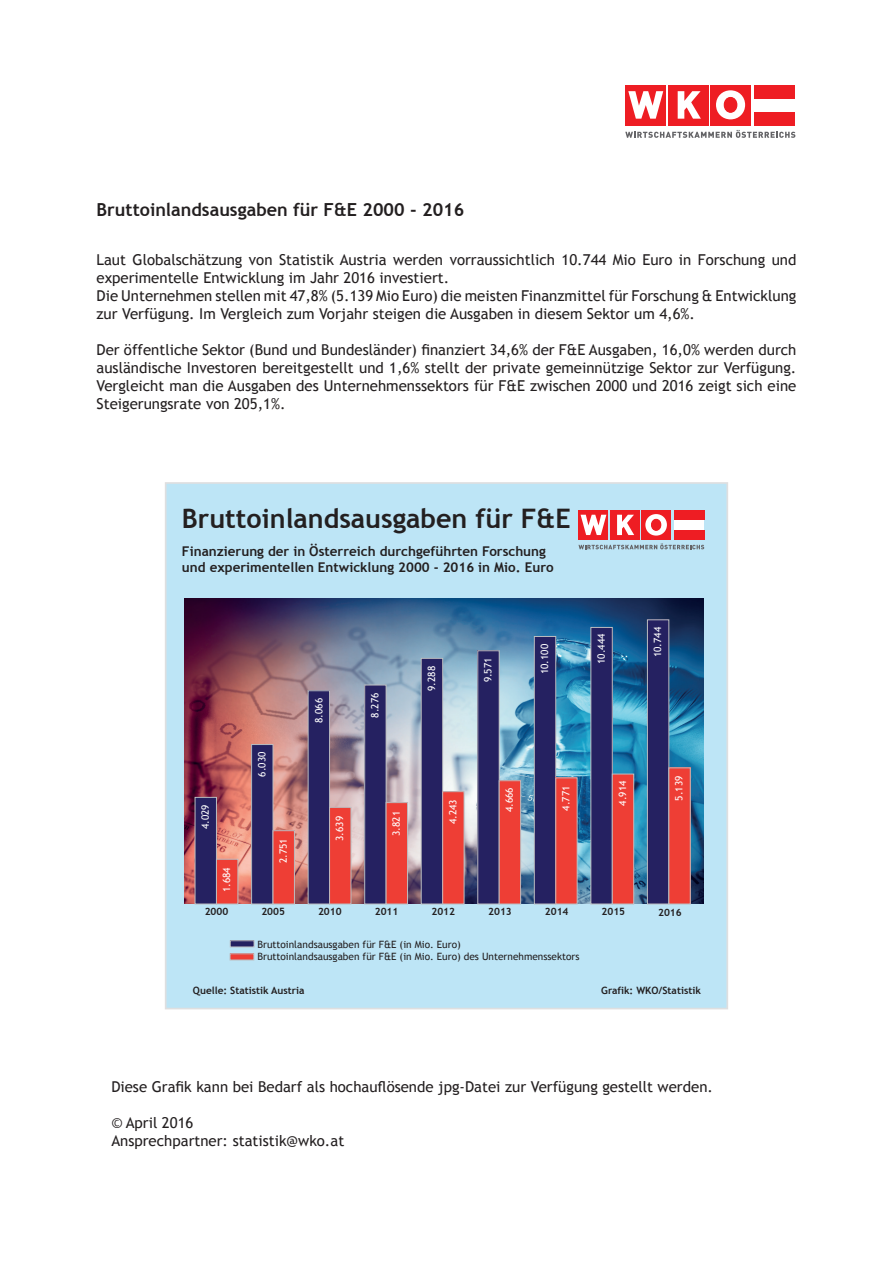
<style>
.page{position:relative;width:893px;height:1263px;background:#fff}
.page>*{position:absolute;margin:0;border:0;box-sizing:border-box;transform-origin:0 0}
.t1{font:700 26.85px "Trebuchet MS";color:#231f20}
.t2{font:700 18px "Trebuchet MS";color:#231f20}
.t3{font:15px/18px "Trebuchet MS";color:#231f20}
.t4{font:700 13.5px/16px "Trebuchet MS";color:#231f20}
.t5{font:10.05px/12.3px "Trebuchet MS";color:#231f20}
.t6{font:10.05px "Trebuchet MS";color:#fff}
.t7{font:700 10.05px "Trebuchet MS";color:#231f20}
</style>
<div class="page">
<div style="left:710px;top:85px;width:41px;height:40px;background:#ee1d23"></div>
<div style="left:668px;top:85px;width:40px;height:40px;background:#ee1d23"></div>
<svg style="left:625px;top:130px;width:170px;height:8px"></svg>
<svg style="left:678px;top:91px;width:23px;height:28px"></svg>
<div style="left:626px;top:85px;width:40px;height:40px;background:#ee1d23"></div>
<svg style="left:628px;top:91px;width:35px;height:28px"></svg>
<div style="left:755px;top:85px;width:40px;height:14px;background:#ee1d23"></div>
<div style="left:755px;top:112px;width:40px;height:13px;background:#ee1d23"></div>
<svg style="left:716px;top:90px;width:29px;height:29px"></svg>
<div style="left:724px;top:97px;width:13px;height:15px;background:#ee1d23;border-radius:50%"></div>
<div style="left:724px;top:97px;width:13px;height:16px;border:1px solid #ee1d23;border-radius:50%"></div>
<div style="left:166px;top:483px;width:561px;height:525px;background:#bde5f6"></div>
<img style="left:184px;top:599px;width:519px;height:304px">
<div style="left:674px;top:520px;width:30px;height:10px;background:#fff"></div>
<div style="left:641px;top:510px;width:30px;height:30px;background:#ee1d23"></div>
<div style="left:610px;top:510px;width:30px;height:30px;background:#ee1d23"></div>
<svg style="left:578px;top:543px;width:126px;height:6px"></svg>
<svg style="left:617px;top:515px;width:17px;height:20px"></svg>
<div style="left:579px;top:510px;width:29px;height:30px;background:#ee1d23"></div>
<svg style="left:581px;top:515px;width:25px;height:20px"></svg>
<div style="left:674px;top:510px;width:30px;height:10px;background:#ee1d23"></div>
<div style="left:674px;top:530px;width:30px;height:10px;background:#ee1d23"></div>
<svg style="left:645px;top:514px;width:22px;height:22px"></svg>
<div style="left:651px;top:519px;width:10px;height:11px;background:#ee1d23;border-radius:50%"></div>
<div style="left:651px;top:519px;width:10px;height:12px;border:1px solid #ee1d23;border-radius:50%"></div>
<div style="left:230px;top:941px;width:24px;height:6px;background:#252161"></div>
<div style="left:230px;top:940px;width:24px;height:7px;border:1px solid #bcbdc0"></div>
<div style="left:230px;top:954px;width:24px;height:6px;background:#ee3e35"></div>
<div style="left:230px;top:953px;width:24px;height:7px;border:1px solid #bcbdc0"></div>
<div style="left:195px;top:797px;width:21px;height:107px;background:#252161"></div>
<div style="left:195px;top:797px;width:22px;height:107px;border:1px solid #bcbdc0"></div>
<div style="left:216px;top:859px;width:22px;height:45px;background:#ee3e35"></div>
<div style="left:216px;top:859px;width:22px;height:45px;border:1px solid #bcbdc0"></div>
<div style="left:252px;top:744px;width:21px;height:160px;background:#252161"></div>
<div style="left:251px;top:744px;width:22px;height:160px;border:1px solid #bcbdc0"></div>
<div style="left:273px;top:831px;width:21px;height:73px;background:#ee3e35"></div>
<div style="left:273px;top:830px;width:22px;height:74px;border:1px solid #bcbdc0"></div>
<div style="left:365px;top:685px;width:21px;height:219px;background:#252161"></div>
<div style="left:364px;top:685px;width:22px;height:219px;border:1px solid #bcbdc0"></div>
<div style="left:386px;top:803px;width:21px;height:101px;background:#ee3e35"></div>
<div style="left:386px;top:802px;width:22px;height:102px;border:1px solid #bcbdc0"></div>
<div style="left:308px;top:691px;width:22px;height:213px;background:#252161"></div>
<div style="left:308px;top:690px;width:22px;height:214px;border:1px solid #bcbdc0"></div>
<div style="left:330px;top:807px;width:21px;height:97px;background:#ee3e35"></div>
<div style="left:329px;top:807px;width:22px;height:97px;border:1px solid #bcbdc0"></div>
<div style="left:421px;top:658px;width:22px;height:246px;background:#252161"></div>
<div style="left:421px;top:658px;width:22px;height:246px;border:1px solid #bcbdc0"></div>
<div style="left:443px;top:792px;width:21px;height:112px;background:#ee3e35"></div>
<div style="left:442px;top:791px;width:22px;height:113px;border:1px solid #bcbdc0"></div>
<div style="left:478px;top:651px;width:21px;height:253px;background:#252161"></div>
<div style="left:477px;top:650px;width:23px;height:254px;border:1px solid #bcbdc0"></div>
<div style="left:499px;top:781px;width:22px;height:123px;background:#ee3e35"></div>
<div style="left:499px;top:780px;width:22px;height:124px;border:1px solid #bcbdc0"></div>
<div style="left:534px;top:636px;width:22px;height:268px;background:#252161"></div>
<div style="left:534px;top:636px;width:22px;height:268px;border:1px solid #bcbdc0"></div>
<div style="left:556px;top:778px;width:21px;height:126px;background:#ee3e35"></div>
<div style="left:555px;top:777px;width:23px;height:127px;border:1px solid #bcbdc0"></div>
<div style="left:591px;top:627px;width:21px;height:277px;background:#252161"></div>
<div style="left:590px;top:627px;width:23px;height:277px;border:1px solid #bcbdc0"></div>
<div style="left:612px;top:774px;width:22px;height:130px;background:#ee3e35"></div>
<div style="left:612px;top:774px;width:22px;height:130px;border:1px solid #bcbdc0"></div>
<div style="left:647px;top:620px;width:22px;height:284px;background:#252161"></div>
<div style="left:647px;top:619px;width:22px;height:285px;border:1px solid #bcbdc0"></div>
<div style="left:669px;top:768px;width:21px;height:136px;background:#ee3e35"></div>
<div style="left:668px;top:767px;width:23px;height:137px;border:1px solid #bcbdc0"></div>
<p class="t2" style="left:97px;top:199px;width:369px">Bruttoinlandsausgaben für F&amp;E 2000 - 2016</p>
<p class="t3" style="left:97px;top:251px;width:701px">Laut Globalschätzung von Statistik Austria werden vorraussichtlich 10.744 Mio Euro in Forschung und experimentelle Entwicklung im Jahr 2016 investiert.<br>Die Unternehmen stellen mit 47,8% (5.139 Mio Euro) die meisten Finanzmittel für Forschung &amp; Entwicklung zur Verfügung. Im Vergleich zum Vorjahr steigen die Ausgaben in diesem Sektor um 4,6%.</p>
<p class="t3" style="left:97px;top:341px;width:701px;text-align:justify">Der öffentliche Sektor (Bund und Bundesländer) finanziert 34,6% der F&amp;E Ausgaben, 16,0% werden durch ausländische Investoren bereitgestellt und 1,6% stellt der private gemeinnützige Sektor zur Verfügung.<br>Vergleicht man die Ausgaben des Unternehmenssektors für F&amp;E zwischen 2000 und 2016 zeigt sich eine Steigerungsrate von 205,1%.</p>
<h1 class="t1" style="left:182px;top:502px;width:390px">Bruttoinlandsausgaben für F&amp;E</h1>
<p class="t4" style="left:182px;top:543px;width:373px">Finanzierung der in Österreich durchgeführten Forschung und experimentellen Entwicklung 2000 - 2016 in Mio. Euro</p>
<p class="t6" style="left:199px;top:829px;width:26px;rotate:-90deg">4.029</p>
<p class="t6" style="left:221px;top:892px;width:26px;rotate:-90deg">1.684</p>
<p class="t7" style="left:205px;top:905px;width:25px">2000</p>
<p class="t6" style="left:256px;top:777px;width:26px;rotate:-90deg">6.030</p>
<p class="t6" style="left:277px;top:863px;width:26px;rotate:-90deg">2.751</p>
<p class="t7" style="left:261px;top:905px;width:25px">2005</p>
<p class="t6" style="left:313px;top:723px;width:26px;rotate:-90deg">8.066</p>
<p class="t6" style="left:369px;top:718px;width:26px;rotate:-90deg">8.276</p>
<p class="t6" style="left:426px;top:691px;width:26px;rotate:-90deg">9.288</p>
<p class="t6" style="left:334px;top:841px;width:26px;rotate:-90deg">3.639</p>
<p class="t6" style="left:390px;top:836px;width:26px;rotate:-90deg">3.821</p>
<p class="t7" style="left:318px;top:905px;width:25px">2010</p>
<p class="t7" style="left:375px;top:905px;width:25px">2011</p>
<p class="t6" style="left:447px;top:824px;width:26px;rotate:-90deg">4.243</p>
<p class="t7" style="left:431px;top:905px;width:25px">2012</p>
<p class="t6" style="left:482px;top:682px;width:26px;rotate:-90deg">9.571</p>
<p class="t6" style="left:539px;top:674px;width:32px;rotate:-90deg">10.100</p>
<p class="t6" style="left:503px;top:812px;width:26px;rotate:-90deg">4.666</p>
<p class="t6" style="left:560px;top:811px;width:26px;rotate:-90deg">4.771</p>
<p class="t7" style="left:488px;top:905px;width:25px">2013</p>
<p class="t7" style="left:545px;top:905px;width:25px">2014</p>
<p class="t5" style="left:257px;top:938px;width:324px">Bruttoinlandsausgaben für F&amp;E (in Mio. Euro)<br>Bruttoinlandsausgaben für F&amp;E (in Mio. Euro) des Unternehmenssektors</p>
<p class="t6" style="left:595px;top:664px;width:32px;rotate:-90deg">10.444</p>
<p class="t6" style="left:617px;top:806px;width:26px;rotate:-90deg">4.914</p>
<p class="t7" style="left:602px;top:905px;width:25px">2015</p>
<p class="t6" style="left:652px;top:657px;width:32px;rotate:-90deg">10.744</p>
<p class="t6" style="left:673px;top:800px;width:26px;rotate:-90deg">5.139</p>
<p class="t7" style="left:658px;top:906px;width:25px">2016</p>
<p class="t7" style="left:193px;top:984px;width:113px">Quelle: Statistik Austria</p>
<p class="t7" style="left:601px;top:984px;width:101px">Grafik: WKO/Statistik</p>
<p class="t3" style="left:111px;top:1077px;width:603px">Diese Grafik kann bei Bedarf als hochauflösende jpg-Datei zur Verfügung gestellt werden.</p>
<p class="t3" style="left:111px;top:1113px;width:234px">© April 2016<br>Ansprechpartner: statistik@wko.at</p>
</div>
